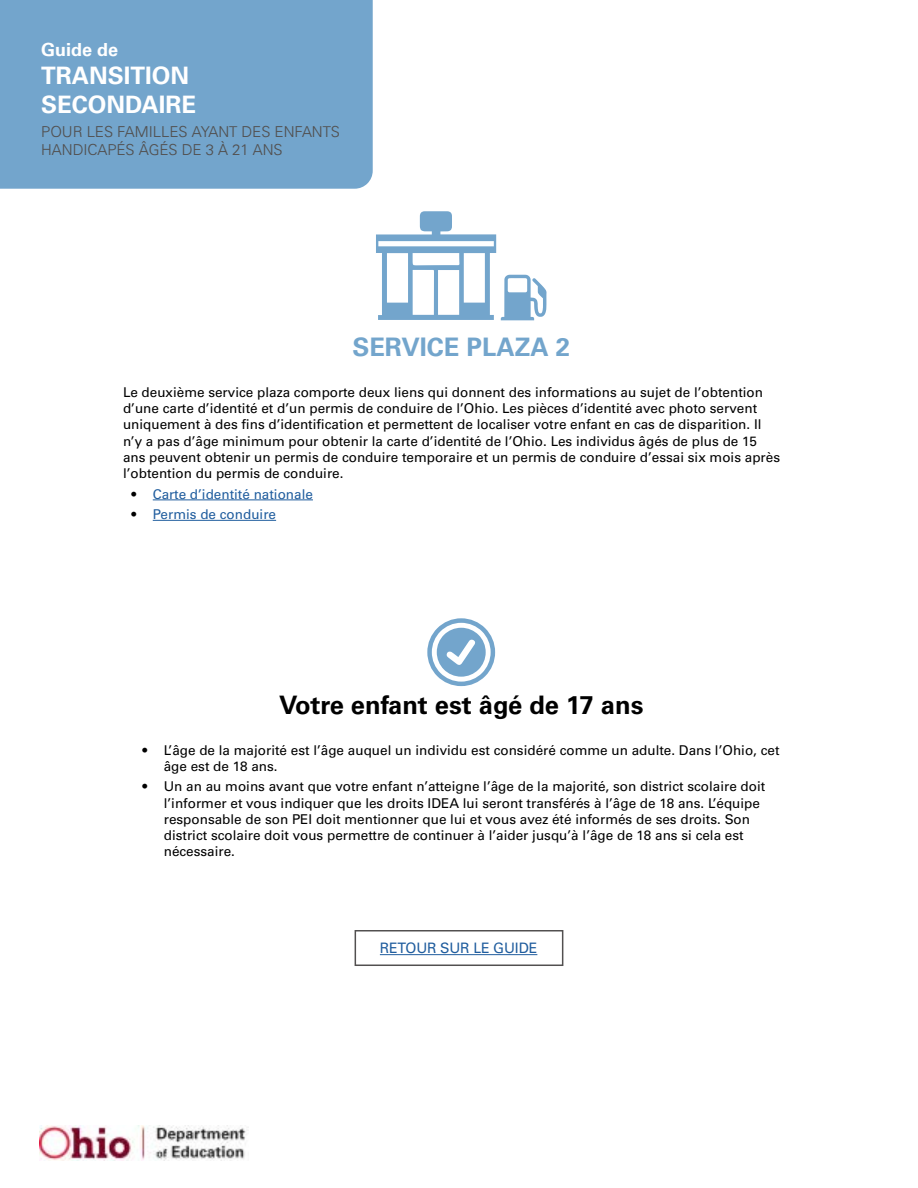
<style>
.page{position:relative;width:918px;height:1188px;background:#fff}
.page>*{position:absolute;margin:0;border:0;box-sizing:border-box;transform-origin:0 0}
.t1{font:700 25.5px "Univers LT Std";color:#000}
.t2{font:700 25.5px "Univers LT Std";color:#73a5cc}
.t3{font:700 24px/28.8px "Univers LT Std";color:#fff}
.t4{font:700 18px "Univers LT Std";color:#fff}
.t5{font:300 15px/18px "Univers";color:#525050}
.t6{font:14.4px "Univers LT Std";letter-spacing:-.01em;color:#205d9e}
.t7{font:13.5px/16.2px "Univers LT Std";color:#000}
.t8{font:13.5px "Univers LT Std";color:#205d9e}
.s1{color:#000}
</style>
<div class="page">
<div style="left:0;top:0;width:373px;height:189px;background:#73a5cc"></div>
<img style="left:40px;top:1125px;width:206px;height:35px">
<svg style="left:427px;top:618px;width:69px;height:69px"></svg>
<svg style="left:376px;top:211px;width:171px;height:109px"></svg>
<hr style="left:153px;top:500px;width:160px;height:1px;background:#205d9e">
<hr style="left:153px;top:520px;width:123px;height:1px;background:#205d9e">
<div style="left:355px;top:930px;width:208px;height:36px;border:2px solid #525050"></div>
<hr style="left:380px;top:954px;width:157px;height:1px;background:#205d9e">
<h3 class="t4" style="left:41px;top:39px;width:79px">Guide de</h3>
<h2 class="t3" style="left:41px;top:62px;width:157px">TRANSITION<br>SECONDAIRE</h2>
<p class="t5" style="left:41px;top:122px;width:300px">POUR LES FAMILLES AYANT DES ENFANTS<br>HANDICAPÉS ÂGÉS DE 3 À 21 ANS</p>
<h1 class="t2" style="left:352px;top:332px;width:219px">SERVICE PLAZA 2</h1>
<p class="t7" style="left:123px;top:384px;width:659px">Le deuxième service plaza comporte deux liens qui donnent des informations au sujet de l’obtention d’une carte d’identité et d’un permis de conduire de l’Ohio. Les pièces d’identité avec photo servent uniquement à des fins d’identification et permettent de localiser votre enfant en cas de disparition. Il n’y a pas d’âge minimum pour obtenir la carte d’identité de l’Ohio. Les individus âgés de plus de 15 ans peuvent obtenir un permis de conduire temporaire et un permis de conduire d’essai six mois après l’obtention du permis de conduire.</p>
<p class="t8" style="left:132px;top:486px;width:183px"><span class="s1">•</span> Carte d’identité nationale</p>
<p class="t8" style="left:132px;top:506px;width:146px"><span class="s1">•</span> Permis de conduire</p>
<h1 class="t1" style="left:279px;top:690px;width:366px">Votre enfant est âgé de 17 ans</h1>
<p class="t7" style="left:164px;top:742px;width:617px;text-indent:-21px">• L’âge de la majorité est l’âge auquel un individu est considéré comme un adulte. Dans l’Ohio, cet âge est de 18 ans.</p>
<p class="t7" style="left:164px;top:779px;width:603px;text-indent:-21px">• Un an au moins avant que votre enfant n’atteigne l’âge de la majorité, son district scolaire doit l’informer et vous indiquer que les droits IDEA lui seront transférés à l’âge de 18 ans. L’équipe responsable de son PEI doit mentionner que lui et vous avez été informés de ses droits. Son district scolaire doit vous permettre de continuer à l’aider jusqu’à l’âge de 18 ans si cela est nécessaire.</p>
<p class="t6" style="left:380px;top:940px;width:159px">RETOUR SUR LE GUIDE</p>
</div>
